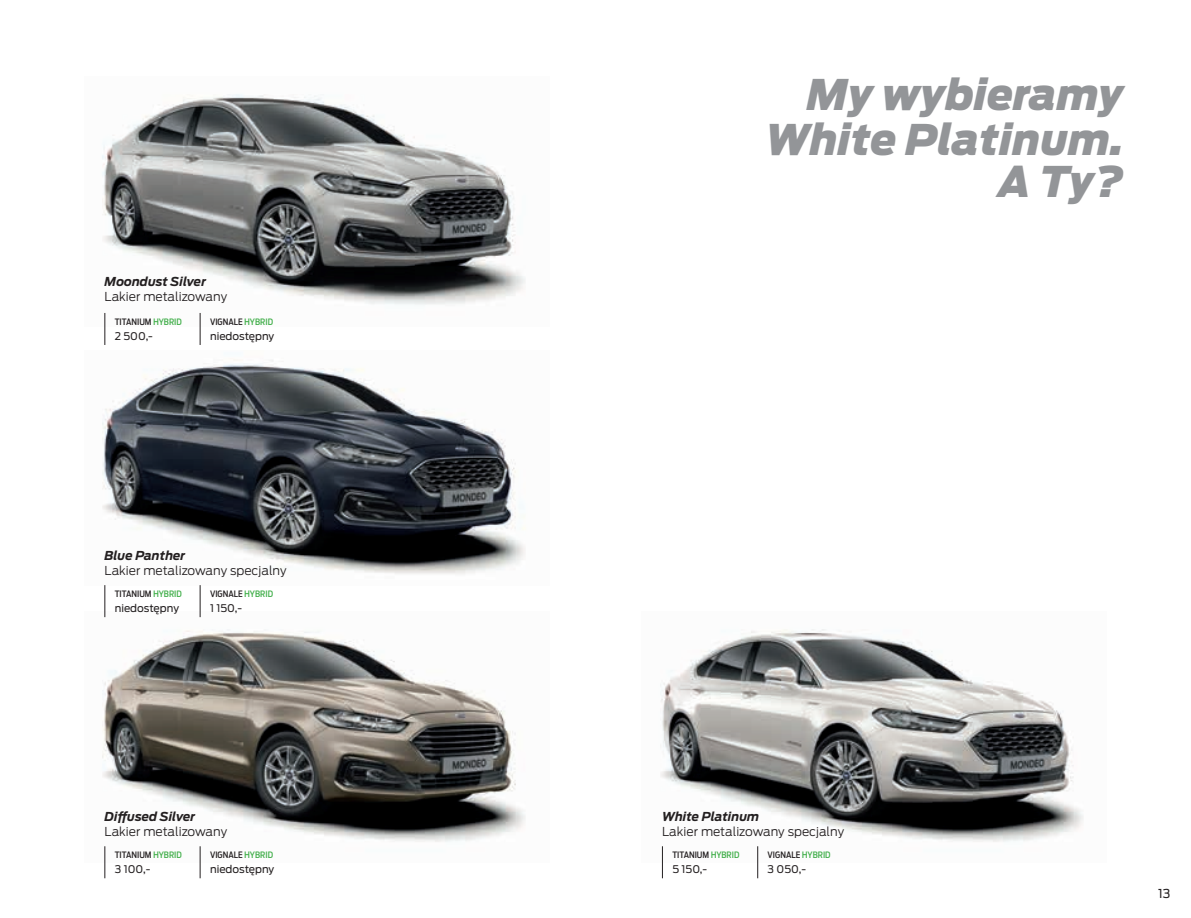
<style>
.page{position:relative;width:1191px;height:918px;background:#fff}
.page>*{position:absolute;margin:0;border:0;box-sizing:border-box;transform-origin:0 0}
.t1{font:italic 900 42px/43.6px "Ford Antenna";color:#939598;text-align:right}
.t2{font:300 12.25px "Ford Antenna";color:#231f20}
.t3{font:italic 700 12.25px "Ford Antenna";color:#231f20}
.t4{font:12.25px "Ford Antenna";color:#231f20}
.t5{font:10.5px "Ford Antenna";color:#231f20}
.t6{font:500 8.75px "Ford Antenna Cond";color:#231f20}
.s1{color:#40ae49}
</style>
<div class="page">
<img style="left:102px;top:94px;width:423px;height:233px">
<img style="left:102px;top:611px;width:423px;height:251px">
<hr style="left:200px;top:313px;width:1px;height:32px;background:#231f20">
<hr style="left:105px;top:313px;width:1px;height:32px;background:#231f20">
<img style="left:102px;top:359px;width:423px;height:215px">
<hr style="left:200px;top:585px;width:1px;height:32px;background:#231f20">
<hr style="left:105px;top:585px;width:1px;height:32px;background:#231f20">
<hr style="left:200px;top:846px;width:1px;height:32px;background:#231f20">
<hr style="left:105px;top:846px;width:1px;height:32px;background:#231f20">
<img style="left:660px;top:629px;width:423px;height:233px">
<hr style="left:757px;top:846px;width:1px;height:32px;background:#231f20">
<hr style="left:662px;top:846px;width:1px;height:32px;background:#231f20">
<h2 class="t3" style="left:105px;top:270px;width:103px">Moondust Silver</h2>
<h2 class="t2" style="left:105px;top:286px;width:124px">Lakier metalizowany</h2>
<p class="t6" style="left:115px;top:314px;width:69px">TITANIUM <span class="s1">HYBRID</span></p>
<p class="t5" style="left:115px;top:327px;width:40px">2 500,-</p>
<p class="t6" style="left:210px;top:314px;width:64px">VIGNALE <span class="s1">HYBRID</span></p>
<p class="t5" style="left:210px;top:327px;width:66px">niedostępny</p>
<h2 class="t3" style="left:105px;top:544px;width:82px">Blue Panther</h2>
<h2 class="t2" style="left:105px;top:560px;width:183px">Lakier metalizowany specjalny</h2>
<p class="t6" style="left:210px;top:586px;width:64px">VIGNALE <span class="s1">HYBRID</span></p>
<p class="t5" style="left:210px;top:599px;width:34px">1 150,-</p>
<p class="t6" style="left:115px;top:586px;width:69px">TITANIUM <span class="s1">HYBRID</span></p>
<p class="t5" style="left:115px;top:599px;width:66px">niedostępny</p>
<h2 class="t3" style="left:105px;top:805px;width:92px">Diffused Silver</h2>
<h2 class="t2" style="left:105px;top:821px;width:124px">Lakier metalizowany</h2>
<p class="t6" style="left:115px;top:847px;width:69px">TITANIUM <span class="s1">HYBRID</span></p>
<p class="t5" style="left:115px;top:860px;width:37px">3 100,-</p>
<p class="t6" style="left:210px;top:847px;width:64px">VIGNALE <span class="s1">HYBRID</span></p>
<p class="t5" style="left:210px;top:860px;width:66px">niedostępny</p>
<h1 class="t1" style="left:766px;top:69px;width:360px">My wybieramy<br>White Platinum.<br>A Ty?</h1>
<h2 class="t3" style="left:662px;top:805px;width:99px">White Platinum</h2>
<h2 class="t2" style="left:662px;top:821px;width:183px">Lakier metalizowany specjalny</h2>
<p class="t6" style="left:767px;top:847px;width:64px">VIGNALE <span class="s1">HYBRID</span></p>
<p class="t5" style="left:767px;top:860px;width:40px">3 050,-</p>
<p class="t6" style="left:672px;top:847px;width:69px">TITANIUM <span class="s1">HYBRID</span></p>
<p class="t5" style="left:672px;top:860px;width:36px">5 150,-</p>
<h2 class="t4" style="left:1158px;top:883px;width:14px">13</h2>
</div>
